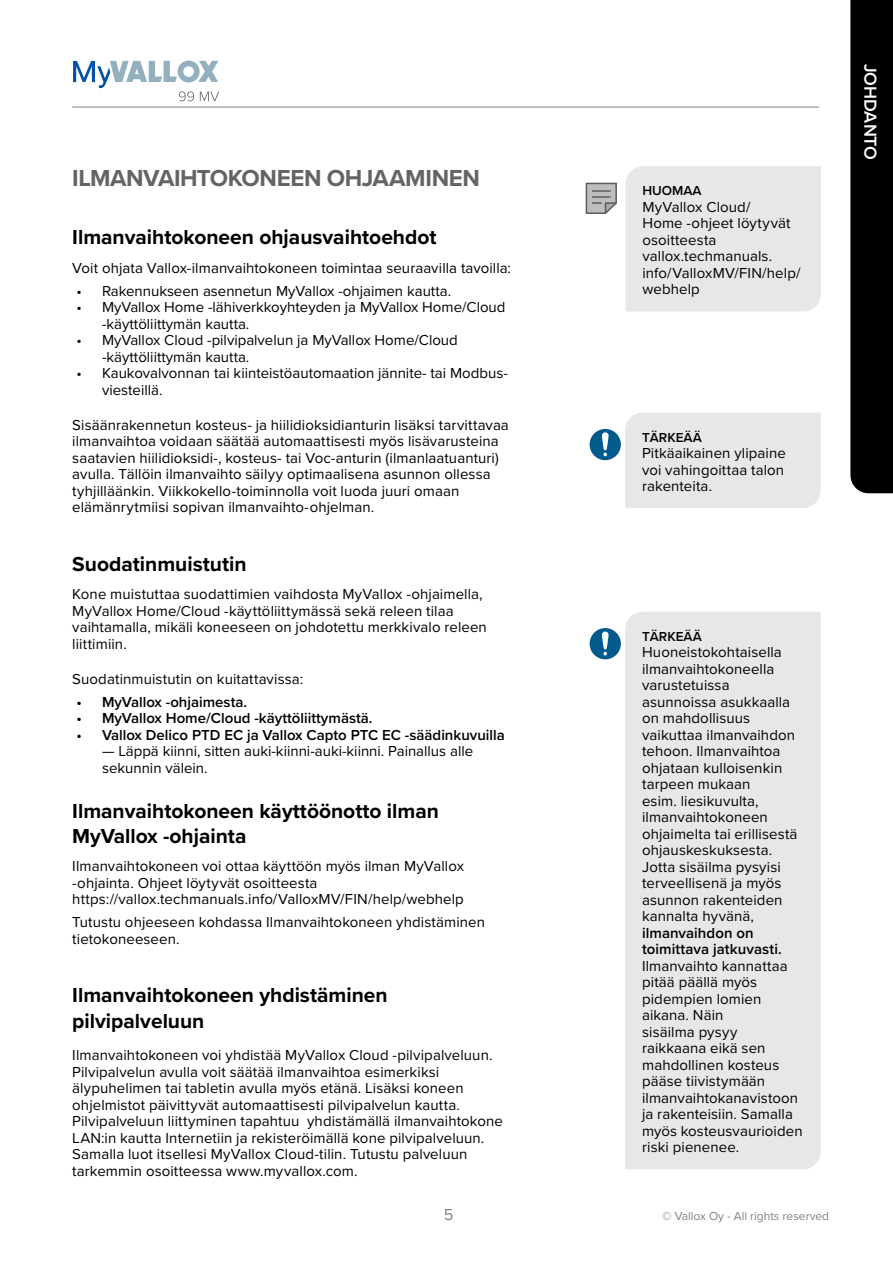
<style>
.page{position:relative;width:893px;height:1263px;background:#fff}
.page>*{position:absolute;margin:0;border:0;box-sizing:border-box;transform-origin:0 0}
.t1{font:700 24px "Proxima Nova";letter-spacing:-.02em;color:#636466}
.t2{font:700 21px/25.2px "Proxima Nova";color:#000}
.t3{font:600 18px "Proxima Nova";color:#fff}
.t4{font:16.5px "Proxima Nova";color:#808285}
.t5{font:15px/16.5px "Proxima Nova";letter-spacing:.005em;color:#000}
.t6{font:600 15px/16.5px "Proxima Nova";color:#000}
.t7{font:600 13.5px "Proxima Nova";color:#000}
.t8{font:12px "Proxima Nova";color:#808285}
</style>
<div class="page">
<div style="left:850px;top:0;width:43px;height:493px;background:#000"></div>
<hr style="left:72px;top:107px;width:747px;height:1px;background:#808285">
<svg style="left:73px;top:61px;width:146px;height:40px"></svg>
<div style="left:625px;top:612px;width:196px;height:557px;background:#e6e7e8"></div>
<div style="left:590px;top:628px;width:31px;height:31px;background:#005b8c;border-radius:50%"></div>
<svg style="left:602px;top:631px;width:7px;height:24px"></svg>
<div style="left:625px;top:166px;width:196px;height:145px;background:#e6e7e8"></div>
<svg style="left:586px;top:183px;width:31px;height:31px"></svg>
<div style="left:625px;top:412px;width:196px;height:96px;background:#e6e7e8"></div>
<div style="left:590px;top:429px;width:31px;height:31px;background:#005b8c;border-radius:50%"></div>
<svg style="left:602px;top:432px;width:7px;height:24px"></svg>
<h1 class="t1" style="left:72px;top:160px;width:409px">ILMANVAIHTOKONEEN OHJAAMINEN</h1>
<h2 class="t2" style="left:72px;top:224px;width:366px">Ilmanvaihtokoneen ohjausvaihtoehdot</h2>
<p class="t5" style="left:72px;top:259px;width:440px">Voit ohjata Vallox-ilmanvaihtokoneen toimintaa seuraavilla tavoilla:</p>
<p class="t5" style="left:77px;top:282px;width:376px">• Rakennukseen asennetun MyVallox -ohjaimen kautta.</p>
<p class="t5" style="left:102px;top:298px;width:405px;text-indent:-26px">• MyVallox Home -lähiverkkoyhteyden ja MyVallox Home/Cloud -käyttöliittymän kautta.</p>
<p class="t5" style="left:102px;top:331px;width:357px;text-indent:-26px">• MyVallox Cloud -pilvipalvelun ja MyVallox Home/Cloud -käyttöliittymän kautta.</p>
<p class="t5" style="left:102px;top:364px;width:407px;text-indent:-26px">• Kaukovalvonnan tai kiinteistöautomaation jännite- tai Modbus&shy;viesteillä.</p>
<p class="t5" style="left:72px;top:416px;width:438px">Sisäänrakennetun kosteus- ja hiilidioksidianturin lisäksi tarvittavaa ilmanvaihtoa voidaan säätää automaattisesti myös lisävarusteina saatavien hiilidioksidi-, kosteus- tai Voc-anturin (ilmanlaatuanturi) avulla. Tällöin ilmanvaihto säilyy optimaalisena asunnon ollessa tyhjilläänkin. Viikkokello-toiminnolla voit luoda juuri omaan elämänrytmiisi sopivan ilmanvaihto-ohjelman.</p>
<h2 class="t2" style="left:72px;top:551px;width:176px">Suodatinmuistutin</h2>
<p class="t5" style="left:72px;top:585px;width:416px">Kone muistuttaa suodattimien vaihdosta MyVallox -ohjaimella, MyVallox Home/Cloud -käyttöliittymässä sekä releen tilaa vaihtamalla, mikäli koneeseen on johdotettu merkkivalo releen liittimiin.</p>
<p class="t5" style="left:72px;top:670px;width:232px">Suodatinmuistutin on kuitattavissa:</p>
<p class="t6" style="left:77px;top:693px;width:172px">• MyVallox -ohjaimesta.</p>
<p class="t6" style="left:77px;top:709px;width:298px">• MyVallox Home/Cloud -käyttöliittymästä.</p>
<p class="t6" style="left:77px;top:726px;width:430px">• Vallox Delico PTD EC ja Vallox Capto PTC EC -säädinkuvuilla</p>
<p class="t5" style="left:102px;top:742px;width:373px">— Läppä kiinni, sitten auki-kiinni-auki-kiinni. Painallus alle sekunnin välein.</p>
<h2 class="t2" style="left:72px;top:797px;width:368px">Ilmanvaihtokoneen käyttöönotto ilman<br>MyVallox -ohjainta</h2>
<p class="t5" style="left:72px;top:857px;width:393px">Ilmanvaihtokoneen voi ottaa käyttöön myös ilman MyVallox -ohjainta. Ohjeet löytyvät osoitteesta https://vallox.techmanuals.info/ValloxMV/FIN/help/webhelp</p>
<p class="t5" style="left:72px;top:913px;width:414px">Tutustu ohjeeseen kohdassa Ilmanvaihtokoneen yhdistäminen tietokoneeseen.</p>
<h2 class="t2" style="left:72px;top:982px;width:317px">Ilmanvaihtokoneen yhdistäminen pilvipalveluun</h2>
<p class="t5" style="left:72px;top:1046px;width:432px">Ilmanvaihtokoneen voi yhdistää MyVallox Cloud -pilvipalveluun.<br>Pilvipalvelun avulla voit säätää ilmanvaihtoa esimerkiksi älypuhelimen tai tabletin avulla myös etänä. Lisäksi koneen ohjelmistot päivittyvät automaattisesti pilvipalvelun kautta.<br>Pilvipalveluun liittyminen tapahtuu yhdistämällä ilmanvaihtokone LAN:in kautta Internetiin ja rekisteröimällä kone pilvipalveluun.<br>Samalla luot itsellesi MyVallox Cloud-tilin. Tutustu palveluun tarkemmin osoitteessa www.myvallox.com.</p>
<p class="t7" style="left:642px;top:181px;width:61px">HUOMAA</p>
<p class="t5" style="left:642px;top:198px;width:160px">MyVallox Cloud/<br>Home -ohjeet löytyvät osoitteesta vallox.techmanuals. info/ValloxMV/FIN/help/ webhelp</p>
<p class="t7" style="left:642px;top:427px;width:61px">TÄRKEÄÄ</p>
<p class="t5" style="left:642px;top:444px;width:145px;text-align:justify">Pitkäaikainen ylipaine voi vahingoittaa talon rakenteita.</p>
<p class="t7" style="left:642px;top:626px;width:61px">TÄRKEÄÄ</p>
<p class="t5" style="left:642px;top:643px;width:157px">Huoneistokohtaisella ilmanvaihtokoneella varustetuissa asunnoissa asukkaalla on mahdollisuus vaikuttaa ilmanvaihdon tehoon. Ilmanvaihtoa ohjataan kulloisenkin tarpeen mukaan<br>esim. liesikuvulta, ilmanvaihtokoneen ohjaimelta tai erillisestä ohjauskeskuksesta.<br>Jotta sisäilma pysyisi terveellisenä ja myös asunnon rakenteiden kannalta hyvänä,</p>
<p class="t6" style="left:642px;top:924px;width:141px">ilmanvaihdon on toimittava jatkuvasti.</p>
<p class="t5" style="left:642px;top:957px;width:162px">Ilmanvaihto kannattaa pitää päällä myös pidempien lomien aikana. Näin<br>sisäilma pysyy raikkaana eikä sen mahdollinen kosteus pääse tiivistymään ilmanvaihtokanavistoon ja rakenteisiin. Samalla myös kosteusvaurioiden riski pienenee.</p>
<p class="t4" style="left:444px;top:1202px;width:11px">5</p>
<p class="t8" style="left:662px;top:1207px;width:168px">© Vallox Oy - All rights reserved</p>
<p class="t3" style="left:884px;top:64px;width:98px;rotate:90deg">JOHDANTO</p>
</div>
